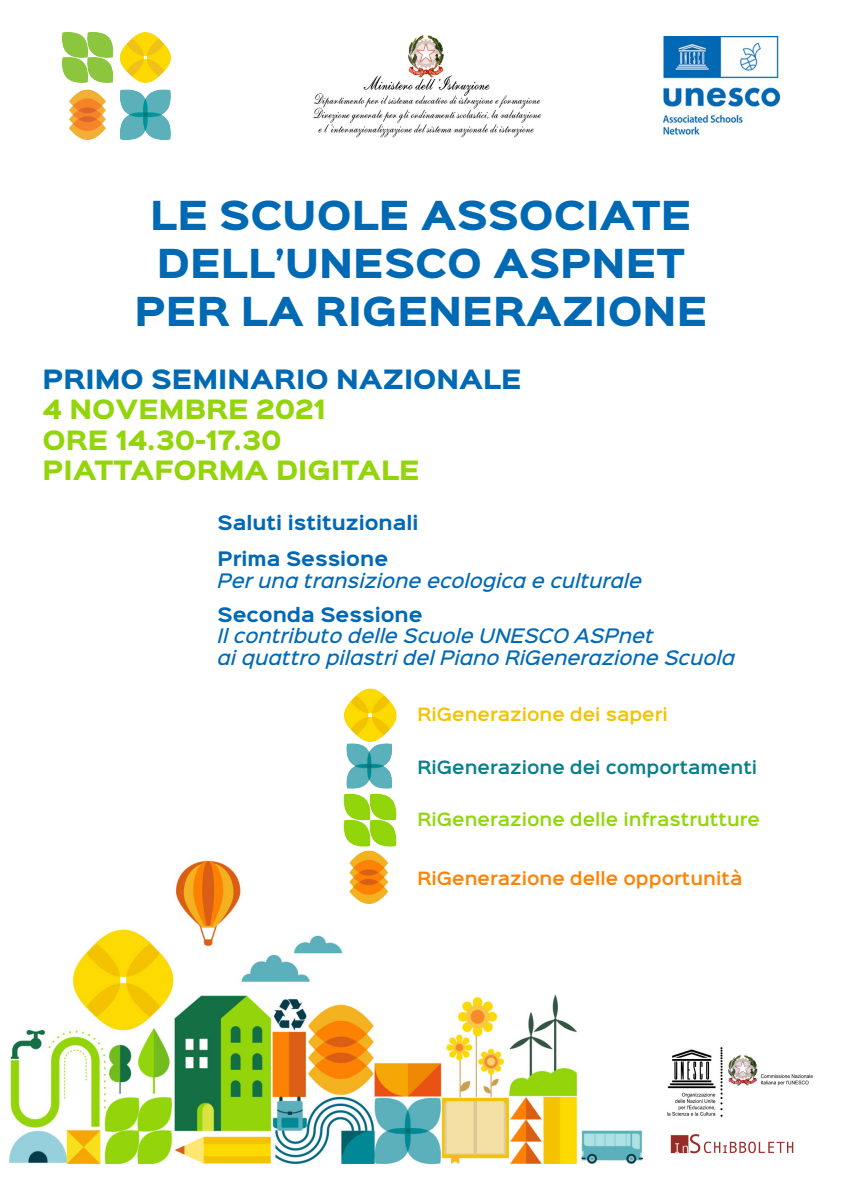
<style>
.page{position:relative;width:842px;height:1191px;background:#fff}
.page>*{position:absolute;margin:0;border:0;box-sizing:border-box;transform-origin:0 0}
.t1{font:900 36px/48px "Sinkin Sans 800";color:#0069b3;text-align:center}
.t2{font:900 24px/30px "Sinkin Sans 800";color:#93d50a}
.t3{font:900 24px "Sinkin Sans 800";color:#0069b3}
.t4{font:italic 500 18px/21.6px "Sinkin Sans 500";color:#0069b6}
.t5{font:700 18px "Sinkin Sans 700";color:#0069b6}
.t6{font:600 16.5px "Sinkin Sans 600";color:#92d50b}
.t7{font:600 16.5px "Sinkin Sans 600";color:#fe8204}
.t8{font:600 16.5px "Sinkin Sans 600";color:#057f8c}
.t9{font:600 16.5px "Sinkin Sans 600";color:#f3c300}
</style>
<div class="page">
<img style="left:9px;top:860px;width:634px;height:303px">
<img style="left:63px;top:32px;width:108px;height:108px">
<img style="left:663px;top:36px;width:117px;height:99px">
<img style="left:667px;top:1047px;width:146px;height:70px">
<img style="left:670px;top:1134px;width:124px;height:20px">
<img style="left:340px;top:850px;width:60px;height:59px">
<img style="left:343px;top:688px;width:54px;height:52px">
<img style="left:346px;top:740px;width:46px;height:49px">
<img style="left:343px;top:793px;width:54px;height:54px">
<img style="left:313px;top:34px;width:228px;height:104px">
<h1 class="t1" style="left:135px;top:194px;width:574px">LE SCUOLE ASSOCIATE<br>DELL’UNESCO ASPNET<br>PER LA RIGENERAZIONE</h1>
<h2 class="t3" style="left:43px;top:367px;width:481px">PRIMO SEMINARIO NAZIONALE</h2>
<h2 class="t2" style="left:43px;top:396px;width:379px">4 NOVEMBRE 2021<br>ORE 14.30-17.30<br>PIATTAFORMA DIGITALE</h2>
<p class="t5" style="left:218px;top:513px;width:202px">Saluti istituzionali</p>
<p class="t5" style="left:218px;top:549px;width:172px">Prima Sessione</p>
<p class="t4" style="left:218px;top:568px;width:426px">Per una transizione ecologica e culturale</p>
<p class="t5" style="left:218px;top:605px;width:206px">Seconda Sessione</p>
<p class="t4" style="left:218px;top:623px;width:519px">Il contributo delle Scuole UNESCO ASPnet<br>ai quattro pilastri del Piano RiGenerazione Scuola</p>
<p class="t9" style="left:417px;top:699px;width:252px">RiGenerazione dei saperi</p>
<p class="t8" style="left:417px;top:752px;width:341px">RiGenerazione dei comportamenti</p>
<p class="t6" style="left:417px;top:804px;width:344px">RiGenerazione delle infrastrutture</p>
<p class="t7" style="left:417px;top:863px;width:326px">RiGenerazione delle opportunità</p>
</div>
